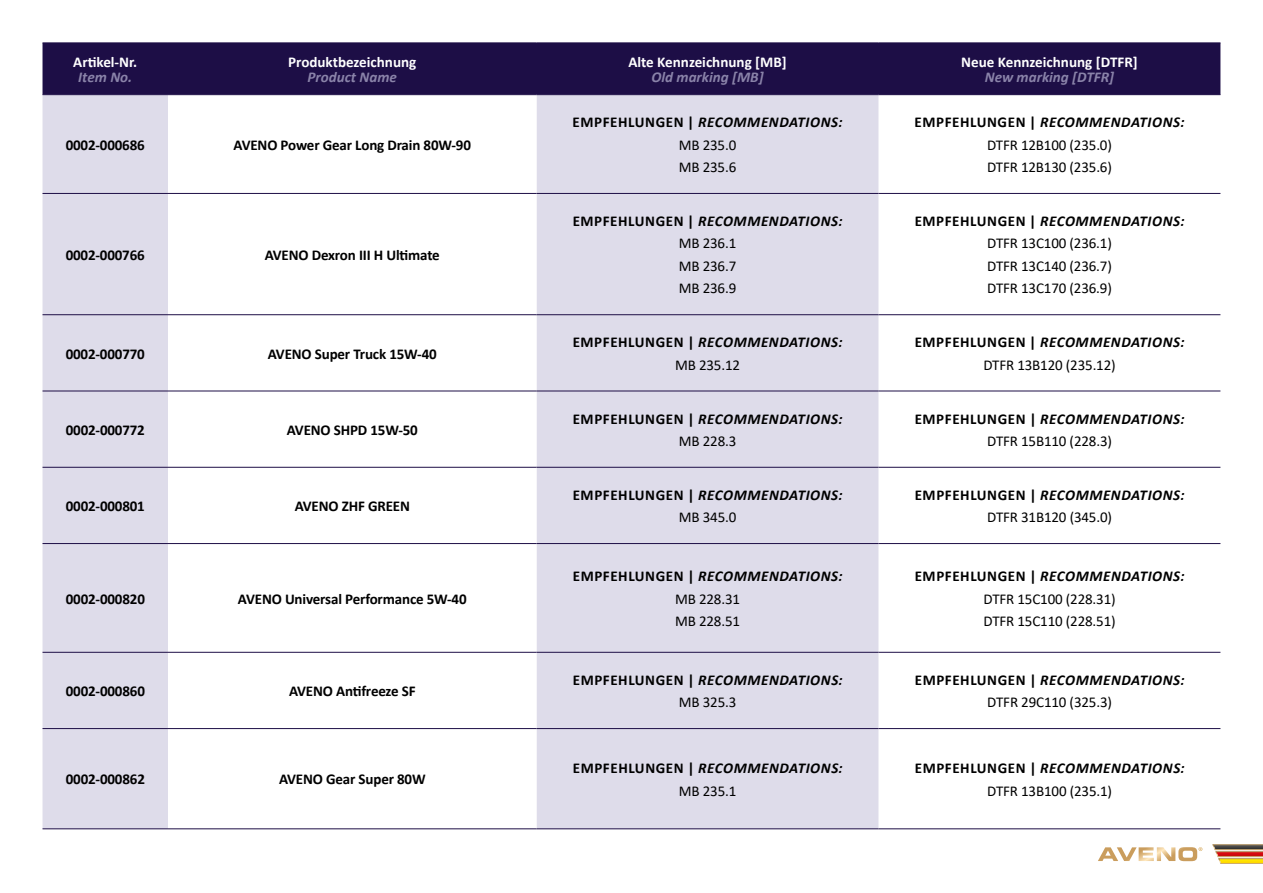
<style>
.page{position:relative;width:1263px;height:893px;background:#fff}
.page>*{position:absolute;margin:0;border:0;box-sizing:border-box;transform-origin:0 0}
.t1{font:15px/22.5px "Calibri";letter-spacing:-.01em;color:#000;text-align:center}
.t2{font:italic 700 15px/22.5px "Calibri";letter-spacing:.04em;color:#000;text-align:center}
.t3{font:700 15px "Calibri";letter-spacing:-.01em;color:#000}
.t4{font:700 15px "Calibri";color:#fff}
.t5{font:italic 700 15px "Calibri";color:#8a83a9}
.s1{font-style:normal}
.s2{font-weight:400;font-style:normal}
.s3{font-weight:700}
.s4{font-weight:700;font-style:italic}
</style>
<div class="page">
<div style="left:43px;top:44px;width:1177px;height:50px;background:#1d0e46"></div>
<div style="left:43px;top:95px;width:835px;height:733px;background:#dedcea"></div>
<svg style="left:168px;top:95px;width:368px;height:733px"></svg>
<hr style="left:43px;top:43px;width:125px;height:1px;background:#1d0e46">
<hr style="left:168px;top:43px;width:368px;height:1px;background:#1d0e46">
<hr style="left:536px;top:43px;width:342px;height:1px;background:#1d0e46">
<hr style="left:878px;top:43px;width:342px;height:1px;background:#1d0e46">
<hr style="left:43px;top:94px;width:125px;height:1px;background:#1d0e46">
<hr style="left:43px;top:193px;width:125px;height:1px;background:#1d0e46">
<hr style="left:43px;top:314px;width:125px;height:1px;background:#1d0e46">
<hr style="left:43px;top:391px;width:125px;height:1px;background:#1d0e46">
<hr style="left:43px;top:467px;width:125px;height:1px;background:#1d0e46">
<hr style="left:43px;top:543px;width:125px;height:1px;background:#1d0e46">
<hr style="left:43px;top:652px;width:125px;height:1px;background:#1d0e46">
<hr style="left:43px;top:728px;width:125px;height:1px;background:#1d0e46">
<hr style="left:43px;top:828px;width:125px;height:1px;background:#1d0e46">
<hr style="left:168px;top:94px;width:368px;height:1px;background:#1d0e46">
<hr style="left:168px;top:193px;width:368px;height:1px;background:#1d0e46">
<hr style="left:168px;top:314px;width:368px;height:1px;background:#1d0e46">
<hr style="left:168px;top:391px;width:368px;height:1px;background:#1d0e46">
<hr style="left:168px;top:467px;width:368px;height:1px;background:#1d0e46">
<hr style="left:168px;top:543px;width:368px;height:1px;background:#1d0e46">
<hr style="left:168px;top:652px;width:368px;height:1px;background:#1d0e46">
<hr style="left:168px;top:728px;width:368px;height:1px;background:#1d0e46">
<hr style="left:168px;top:828px;width:368px;height:1px;background:#1d0e46">
<hr style="left:536px;top:94px;width:342px;height:1px;background:#1d0e46">
<hr style="left:536px;top:193px;width:342px;height:1px;background:#1d0e46">
<hr style="left:536px;top:314px;width:342px;height:1px;background:#1d0e46">
<hr style="left:536px;top:391px;width:342px;height:1px;background:#1d0e46">
<hr style="left:536px;top:467px;width:342px;height:1px;background:#1d0e46">
<hr style="left:536px;top:543px;width:342px;height:1px;background:#1d0e46">
<hr style="left:536px;top:652px;width:342px;height:1px;background:#1d0e46">
<hr style="left:536px;top:728px;width:342px;height:1px;background:#1d0e46">
<hr style="left:536px;top:828px;width:342px;height:1px;background:#1d0e46">
<hr style="left:878px;top:94px;width:342px;height:1px;background:#1d0e46">
<hr style="left:878px;top:193px;width:342px;height:1px;background:#1d0e46">
<hr style="left:878px;top:314px;width:342px;height:1px;background:#1d0e46">
<hr style="left:878px;top:391px;width:342px;height:1px;background:#1d0e46">
<hr style="left:878px;top:467px;width:342px;height:1px;background:#1d0e46">
<hr style="left:878px;top:543px;width:342px;height:1px;background:#1d0e46">
<hr style="left:878px;top:652px;width:342px;height:1px;background:#1d0e46">
<hr style="left:878px;top:728px;width:342px;height:1px;background:#1d0e46">
<hr style="left:878px;top:828px;width:342px;height:1px;background:#1d0e46">
<svg style="left:1212px;top:844px;width:51px;height:20px"></svg>
<svg style="left:1098px;top:847px;width:104px;height:14px"></svg>
<p class="t4" style="left:73px;top:51px;width:66px">Artikel-Nr.</p>
<p class="t5" style="left:78px;top:66px;width:55px">Item No.</p>
<p class="t4" style="left:288px;top:51px;width:130px">Produktbezeichnung</p>
<p class="t5" style="left:308px;top:66px;width:91px">Product Name</p>
<p class="t3" style="left:66px;top:134px;width:81px">0002-000686</p>
<p class="t3" style="left:234px;top:134px;width:239px">AVENO Power Gear Long Drain 80W-90</p>
<p class="t3" style="left:66px;top:244px;width:81px">0002-000766</p>
<p class="t3" style="left:265px;top:244px;width:177px">AVENO Dexron III H Ultimate</p>
<p class="t4" style="left:628px;top:51px;width:160px">Alte Kennzeichnung [MB]</p>
<p class="t5" style="left:651px;top:66px;width:114px">Old marking [MB]</p>
<p class="t4" style="left:961px;top:51px;width:178px">Neue Kennzeichnung [DTFR]</p>
<p class="t5" style="left:985px;top:66px;width:131px">New marking [DTFR]</p>
<p class="t2" style="left:573px;top:110px;width:271px"><span class="s1">EMPFEHLUNGEN |</span> RECOMMENDATIONS:<br><span class="s2">MB 235.0<br>MB 235.6</span></p>
<p class="t1" style="left:915px;top:111px;width:271px"><span class="s3">EMPFEHLUNGEN |</span> <span class="s4">RECOMMENDATIONS:<br></span>DTFR 12B100 (235.0)<br>DTFR 12B130 (235.6)</p>
<p class="t1" style="left:573px;top:209px;width:271px"><span class="s3">EMPFEHLUNGEN |</span> <span class="s4">RECOMMENDATIONS:<br></span>MB 236.1<br>MB 236.7<br>MB 236.9</p>
<p class="t1" style="left:915px;top:209px;width:271px"><span class="s3">EMPFEHLUNGEN |</span> <span class="s4">RECOMMENDATIONS:<br></span>DTFR 13C100 (236.1)<br>DTFR 13C140 (236.7)<br>DTFR 13C170 (236.9)</p>
<p class="t3" style="left:66px;top:343px;width:81px">0002-000770</p>
<p class="t3" style="left:268px;top:343px;width:170px">AVENO Super Truck 15W-40</p>
<p class="t2" style="left:573px;top:330px;width:271px"><span class="s1">EMPFEHLUNGEN |</span> RECOMMENDATIONS:<br><span class="s2">MB 235.12</span></p>
<p class="t1" style="left:915px;top:331px;width:271px"><span class="s3">EMPFEHLUNGEN |</span> <span class="s4">RECOMMENDATIONS:<br></span>DTFR 13B120 (235.12)</p>
<p class="t3" style="left:66px;top:419px;width:81px">0002-000772</p>
<p class="t3" style="left:287px;top:419px;width:133px">AVENO SHPD 15W-50</p>
<p class="t3" style="left:66px;top:495px;width:81px">0002-000801</p>
<p class="t3" style="left:295px;top:495px;width:117px">AVENO ZHF GREEN</p>
<p class="t3" style="left:66px;top:588px;width:81px">0002-000820</p>
<p class="t3" style="left:238px;top:588px;width:230px">AVENO Universal Performance 5W-40</p>
<p class="t2" style="left:573px;top:407px;width:271px"><span class="s1">EMPFEHLUNGEN |</span> RECOMMENDATIONS:<br><span class="s2">MB 228.3</span></p>
<p class="t1" style="left:915px;top:407px;width:271px"><span class="s3">EMPFEHLUNGEN |</span> <span class="s4">RECOMMENDATIONS:<br></span>DTFR 15B110 (228.3)</p>
<p class="t2" style="left:573px;top:483px;width:271px"><span class="s1">EMPFEHLUNGEN |</span> RECOMMENDATIONS:<br><span class="s2">MB 345.0</span></p>
<p class="t1" style="left:915px;top:483px;width:271px"><span class="s3">EMPFEHLUNGEN |</span> <span class="s4">RECOMMENDATIONS:<br></span>DTFR 31B120 (345.0)</p>
<p class="t2" style="left:573px;top:564px;width:271px"><span class="s1">EMPFEHLUNGEN |</span> RECOMMENDATIONS:<br><span class="s2">MB 228.31<br>MB 228.51</span></p>
<p class="t1" style="left:915px;top:564px;width:271px"><span class="s3">EMPFEHLUNGEN |</span> <span class="s4">RECOMMENDATIONS:<br></span>DTFR 15C100 (228.31)<br>DTFR 15C110 (228.51)</p>
<p class="t3" style="left:66px;top:680px;width:81px">0002-000860</p>
<p class="t3" style="left:289px;top:680px;width:128px">AVENO Antifreeze SF</p>
<p class="t2" style="left:573px;top:668px;width:271px"><span class="s1">EMPFEHLUNGEN |</span> RECOMMENDATIONS:<br><span class="s2">MB 325.3</span></p>
<p class="t1" style="left:915px;top:668px;width:271px"><span class="s3">EMPFEHLUNGEN |</span> <span class="s4">RECOMMENDATIONS:<br></span>DTFR 29C110 (325.3)</p>
<p class="t3" style="left:66px;top:769px;width:81px">0002-000862</p>
<p class="t3" style="left:279px;top:769px;width:148px">AVENO Gear Super 80W</p>
<p class="t2" style="left:573px;top:756px;width:271px"><span class="s1">EMPFEHLUNGEN |</span> RECOMMENDATIONS:<br><span class="s2">MB 235.1</span></p>
<p class="t1" style="left:915px;top:756px;width:271px"><span class="s3">EMPFEHLUNGEN |</span> <span class="s4">RECOMMENDATIONS:<br></span>DTFR 13B100 (235.1)</p>
</div>
